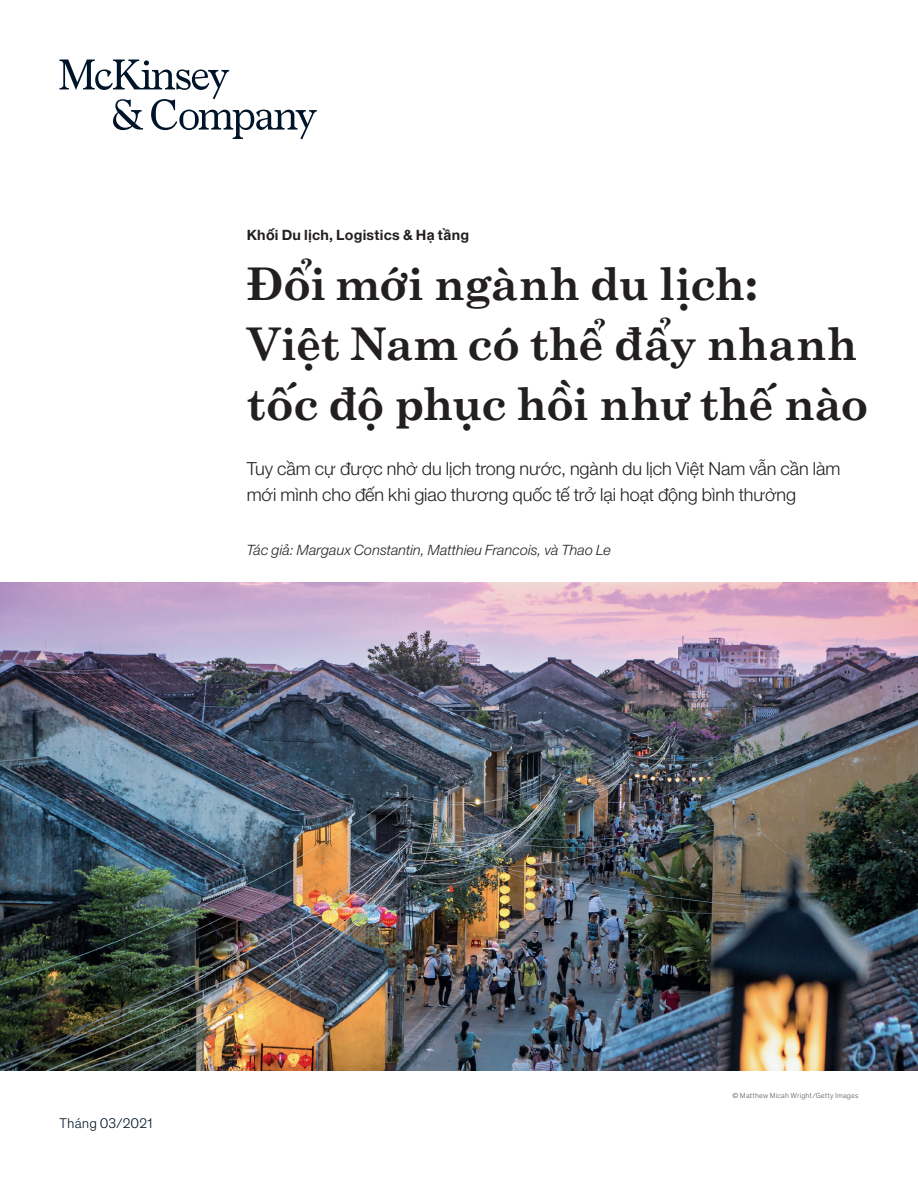
<style>
.page{position:relative;width:918px;height:1188px;background:#fff}
.page>*{position:absolute;margin:0;border:0;box-sizing:border-box;transform-origin:0 0}
.t1{font:700 45px/60px "UTM Centur";letter-spacing:-.015em;color:#231f20}
.t2{font:300 18px/25.5px "Helvetica Neue";letter-spacing:-.005em;color:#231f20}
.t3{font:italic 300 14.25px "Helvetica Neue";letter-spacing:.005em;color:#231f20}
.t4{font:700 14.25px "Helvetica Neue";letter-spacing:.015em;color:#231f20}
.t5{font:300 14.25px "Mc Kinsey Sans";letter-spacing:.005em;color:#001429}
.t6{font:300 7.5px "Mc Kinsey Sans";letter-spacing:.02em;color:#57585a}
</style>
<div class="page">
<img style="left:0;top:582px;width:918px;height:488px">
<svg style="left:60px;top:60px;width:257px;height:79px"></svg>
<p class="t4" style="left:247px;top:224px;width:224px">Khối Du lịch, Logistics &amp; Hạ tầng</p>
<h1 class="t1" style="left:247px;top:248px;width:623px">Đổi mới ngành du lịch:<br>Việt Nam có thể đẩy nhanh tốc độ phục hồi như thế nào</h1>
<p class="t2" style="left:247px;top:455px;width:595px">Tuy cầm cự được nhờ du lịch trong nước, ngành du lịch Việt Nam vẫn cần làm mới mình cho đến khi giao thương quốc tế trở lại hoạt động bình thường</p>
<p class="t3" style="left:247px;top:538px;width:366px">Tác giả: Margaux Constantin, Matthieu Francois, và Thao Le</p>
<p class="t5" style="left:60px;top:1113px;width:94px">Tháng 03/2021</p>
<p class="t6" style="left:733px;top:1090px;width:127px">© Matthew Micah Wright/Getty Images</p>
</div>
